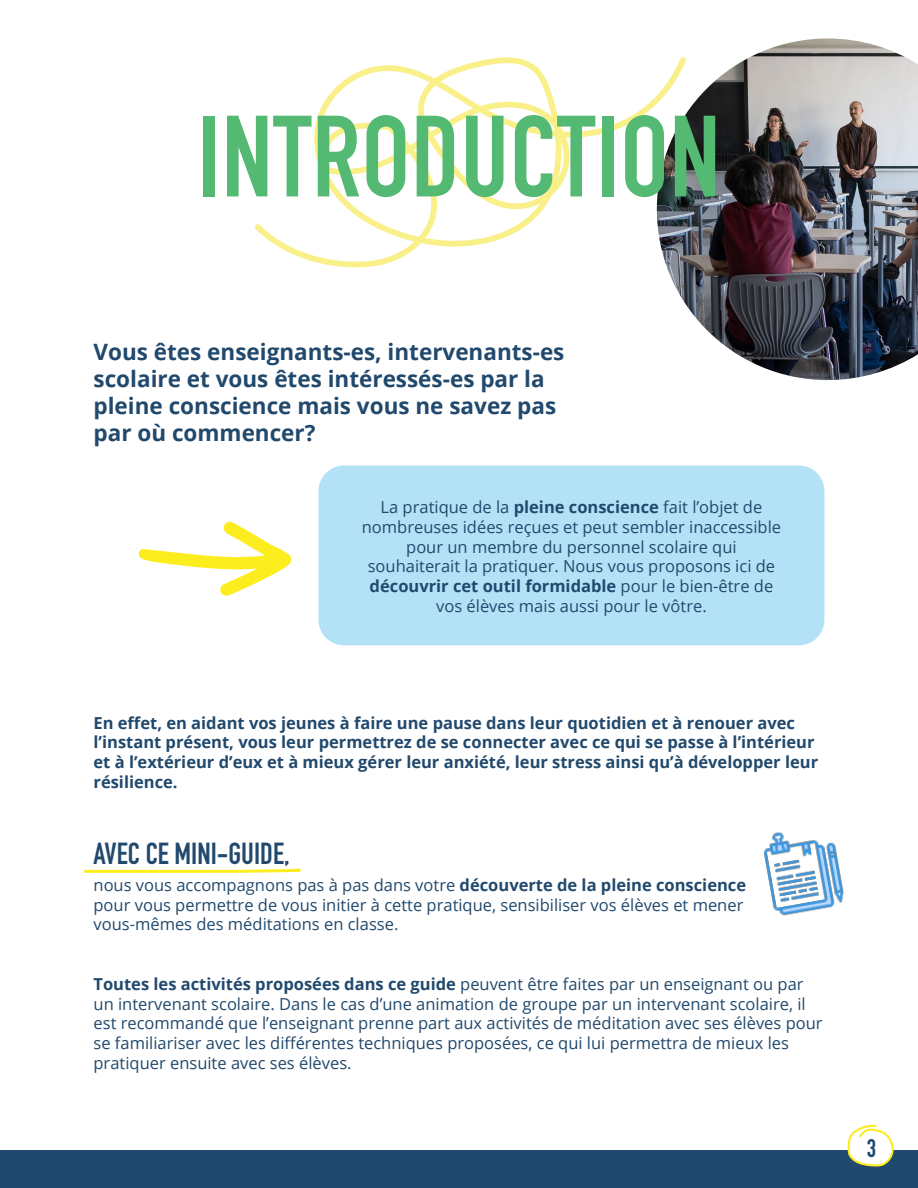
<style>
.page{position:relative;width:918px;height:1188px;background:#fff}
.page>*{position:absolute;margin:0;border:0;box-sizing:border-box;transform-origin:0 0}
.t1{font:700 113.4px "DIN Condensed";letter-spacing:.01em;color:#54ba73}
.t2{font:700 30px "DIN Condensed";color:#21496d}
.t3{font:700 25.05px "DIN Condensed";color:#21496d}
.t4{font:700 22.5px/27px "Open Sans";color:#21496d}
.t5{font:16.5px/19.8px "Open Sans";color:#21496d}
.t6{font:700 16.5px/19.8px "Open Sans";color:#21496d}
.s1{font-weight:700}
</style>
<div class="page">
<div style="left:0;top:1150px;width:918px;height:38px;background:#21496d"></div>
<svg style="left:847px;top:1124px;width:47px;height:43px"></svg>
<img style="left:667px;top:38px;width:251px;height:342px">
<svg style="left:255px;top:52px;width:436px;height:216px"></svg>
<div style="left:318px;top:465px;width:506px;height:180px;background:#b3e2f7;border-radius:26px"></div>
<svg style="left:138px;top:522px;width:154px;height:74px"></svg>
<img style="left:763px;top:832px;width:81px;height:84px">
<svg style="left:83px;top:868px;width:218px;height:5px"></svg>
<h1 class="t1" style="left:198px;top:80px;width:524px">INTRODUCTION</h1>
<h3 class="t4" style="left:94px;top:338px;width:472px">Vous êtes enseignants-es, intervenants-es scolaire et vous êtes intéressés-es par la pleine conscience mais vous ne savez pas par où commencer?</h3>
<p class="t5" style="left:362px;top:497px;width:421px;text-align:center">La pratique de la <span class="s1">pleine conscience</span> fait l’objet de nombreuses idées reçues et peut sembler inaccessible pour un membre du personnel scolaire qui souhaiterait la pratiquer. Nous vous proposons ici de <span class="s1">découvrir cet outil formidable</span> pour le bien-être de vos élèves mais aussi pour le vôtre.</p>
<p class="t6" style="left:94px;top:712px;width:726px">En effet, en aidant vos jeunes à faire une pause dans leur quotidien et à renouer avec l’instant présent, vous leur permettrez de se connecter avec ce qui se passe à l’intérieur et à l’extérieur d’eux et à mieux gérer leur anxiété, leur stress ainsi qu’à développer leur résilience.</p>
<h2 class="t2" style="left:94px;top:833px;width:198px">AVEC CE MINI-GUIDE,</h2>
<p class="t5" style="left:94px;top:875px;width:654px">nous vous accompagnons pas à pas dans votre <span class="s1">découverte de la pleine conscience </span>pour vous permettre de vous initier à cette pratique, sensibiliser vos élèves et mener vous-mêmes des méditations en classe.</p>
<p class="t5" style="left:94px;top:974px;width:731px"><span class="s1">Toutes les activités proposées dans ce guide</span> peuvent être faites par un enseignant ou par un intervenant scolaire. Dans le cas d’une animation de groupe par un intervenant scolaire, il est recommandé que l’enseignant prenne part aux activités de méditation avec ses élèves pour se familiariser avec les différentes techniques proposées, ce qui lui permettra de mieux les pratiquer ensuite avec ses élèves.</p>
<h3 class="t3" style="left:867px;top:1132px;width:11px">3</h3>
</div>
